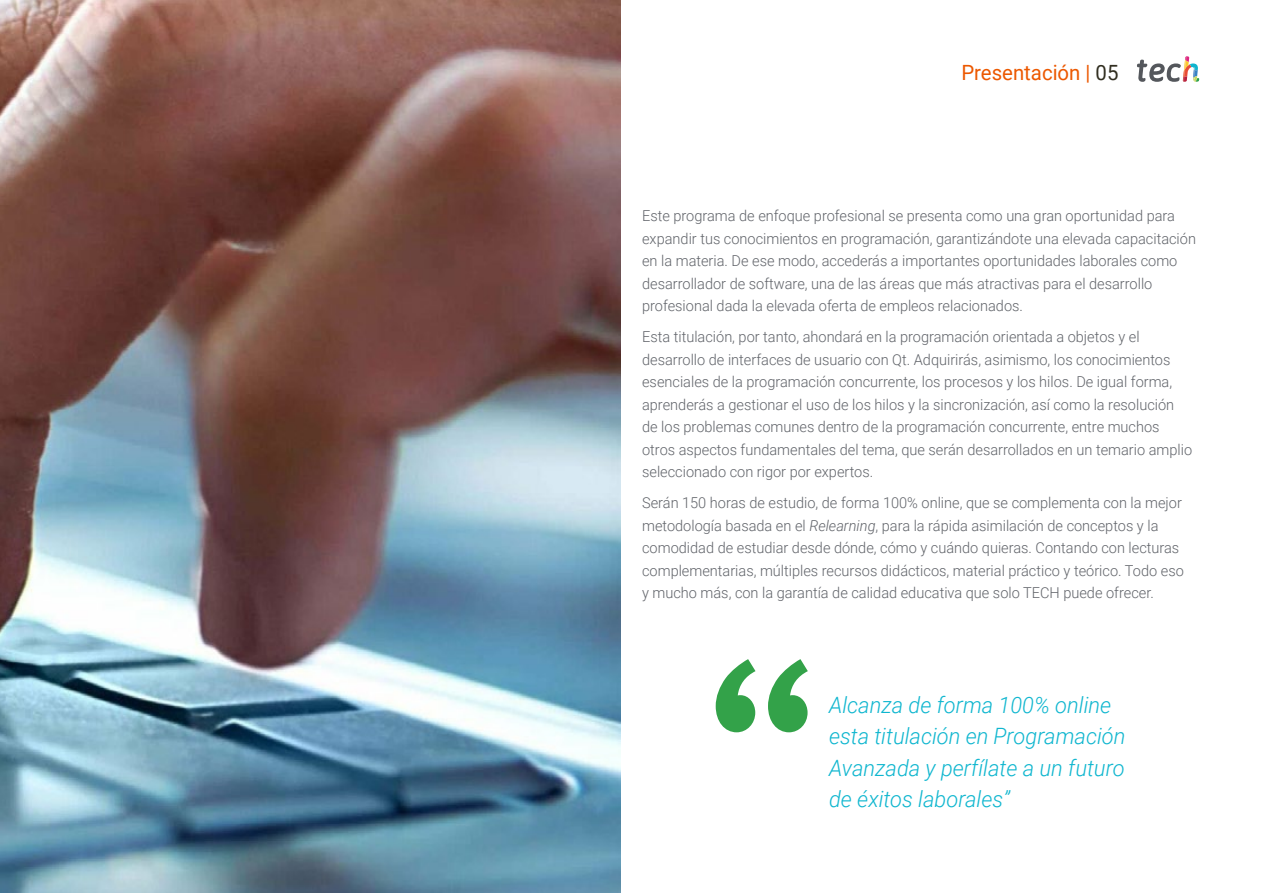
<style>
.page{position:relative;width:1263px;height:893px;background:#fff}
.page>*{position:absolute;margin:0;border:0;box-sizing:border-box;transform-origin:0 0}
.t1{font:italic 300 22.5px/31.5px "Roboto";color:#0fb6cf}
.t2{font:21px "Roboto";color:#ec5800}
.t3{font:300 15px/22.5px "Roboto";color:#61646a}
.s1{color:#312e20}
.s2{font-style:italic}
</style>
<div class="page">
<svg style="left:716px;top:659px;width:92px;height:73px"></svg>
<img style="left:0;top:0;width:621px;height:893px">
<svg style="left:1137px;top:56px;width:62px;height:26px"></svg>
<h2 class="t2" style="left:961px;top:57px;width:159px">Presentación | <span class="s1">05</span></h2>
<p class="t3" style="left:642px;top:204px;width:555px">Este programa de enfoque profesional se presenta como una gran oportunidad para expandir tus conocimientos en programación, garantizándote una elevada capacitación en la materia. De ese modo, accederás a importantes oportunidades laborales como desarrollador de software, una de las áreas que más atractivas para el desarrollo profesional dada la elevada oferta de empleos relacionados.</p>
<p class="t3" style="left:642px;top:325px;width:551px">Esta titulación, por tanto, ahondará en la programación orientada a objetos y el desarrollo de interfaces de usuario con Qt. Adquirirás, asimismo, los conocimientos esenciales de la programación concurrente, los procesos y los hilos. De igual forma, aprenderás a gestionar el uso de los hilos y la sincronización, así como la resolución de los problemas comunes dentro de la programación concurrente, entre muchos otros aspectos fundamentales del tema, que serán desarrollados en un temario amplio seleccionado con rigor por expertos.</p>
<p class="t3" style="left:642px;top:491px;width:543px">Serán 150 horas de estudio, de forma 100% online, que se complementa con la mejor metodología basada en el <span class="s2">Relearning</span>, para la rápida asimilación de conceptos y la comodidad de estudiar desde dónde, cómo y cuándo quieras. Contando con lecturas complementarias, múltiples recursos didácticos, material práctico y teórico. Todo eso y mucho más, con la garantía de calidad educativa que solo TECH puede ofrecer.</p>
<h1 class="t1" style="left:829px;top:688px;width:298px">Alcanza de forma 100% online esta titulación en Programación<br>Avanzada y perfílate a un futuro de éxitos laborales”</h1>
</div>
